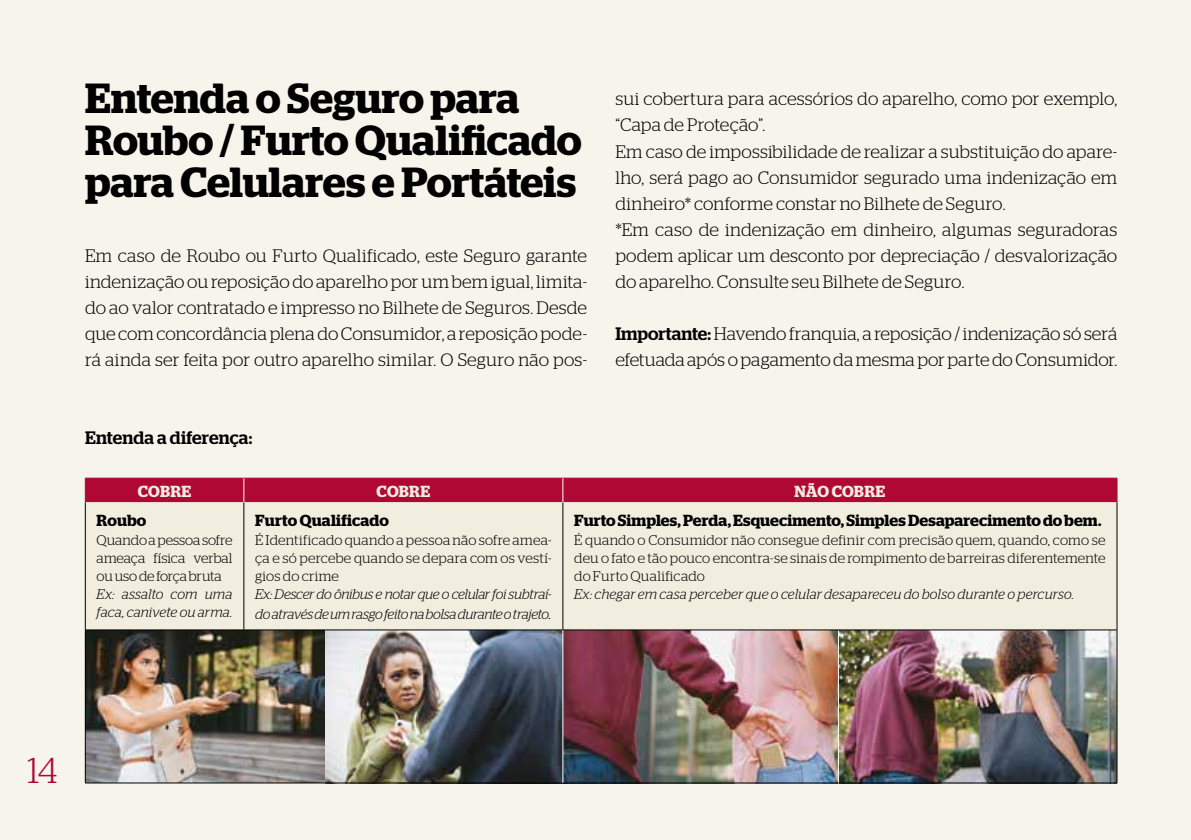
<style>
.page{position:relative;width:1191px;height:840px;background:#fff}
.page>*{position:absolute;margin:0;border:0;box-sizing:border-box;transform-origin:0 0}
.t1{font:600 42px/42px "Stag";color:#000}
.t2{font:300 36px "Stag";color:#b00835}
.t3{font:300 18px/26px "Stag";letter-spacing:.005em;color:#000}
.t4{font:500 18px "Stag";letter-spacing:.01em;color:#000}
.t5{font:600 16px "Stag";letter-spacing:.005em;color:#000}
.t6{font:600 16px "Stag";letter-spacing:.015em;color:#f1eddf}
.t7{font:300 14px/18px "Stag";letter-spacing:.005em;color:#000;text-align:justify}
.t8{font:italic 300 14px/18px "Stag";letter-spacing:-.005em;color:#000}
.t9{font:italic 300 14px/20px "Stag";letter-spacing:-.025em;color:#000}
.s1{font-weight:500}
.s2{font-size:16px}
</style>
<div class="page">
<div style="left:0;top:0;width:1191px;height:839px;background:#f7f4ec"></div>
<img style="left:86px;top:630px;width:1030px;height:152px">
<div style="left:86px;top:502px;width:1030px;height:127px;background:#f1eddf"></div>
<hr style="left:85px;top:502px;width:1px;height:127px;background:#000">
<hr style="left:243px;top:502px;width:1px;height:127px;background:#000">
<hr style="left:562px;top:502px;width:1px;height:127px;background:#000">
<hr style="left:1116px;top:502px;width:1px;height:127px;background:#000">
<hr style="left:85px;top:629px;width:1px;height:153px;background:#000">
<hr style="left:1116px;top:629px;width:1px;height:153px;background:#000">
<hr style="left:85px;top:629px;width:159px;height:1px;background:#000">
<hr style="left:244px;top:629px;width:319px;height:1px;background:#000">
<hr style="left:563px;top:629px;width:554px;height:1px;background:#000">
<hr style="left:85px;top:782px;width:159px;height:1px;background:#000">
<hr style="left:244px;top:782px;width:319px;height:1px;background:#000">
<hr style="left:563px;top:782px;width:554px;height:1px;background:#000">
<hr style="left:85px;top:477px;width:159px;height:1px;background:#b00835">
<hr style="left:244px;top:477px;width:319px;height:1px;background:#b00835">
<hr style="left:563px;top:477px;width:554px;height:1px;background:#b00835">
<div style="left:85px;top:478px;width:1032px;height:24px;background:#b00835"></div>
<hr style="left:562px;top:629px;width:1px;height:153px;background:#fff">
<h1 class="t1" style="left:85px;top:77px;width:498px">Entenda o Seguro para<br>Roubo / Furto Qualificado para Celulares e Portáteis</h1>
<p class="t3" style="left:85px;top:242px;width:503px;text-align:justify">Em caso de Roubo ou Furto Qualificado, este Seguro garante indenização ou reposição do aparelho por um bem igual, limita&shy;do ao valor contratado e impresso no Bilhete de Seguros. Desde que com concordância plena do Consumidor, a reposição pode&shy;rá ainda ser feita por outro aparelho similar. O Seguro não pos-</p>
<p class="t3" style="left:615px;top:86px;width:503px">sui cobertura para acessórios do aparelho, como por exemplo, “Capa de Proteção”.<br>Em caso de impossibilidade de realizar a substituição do apare&shy;lho, será pago ao Consumidor segurado uma indenização em dinheiro* conforme constar no Bilhete de Seguro.<br>*Em caso de indenização em dinheiro, algumas seguradoras podem aplicar um desconto por depreciação / desvalorização do aparelho. Consulte seu Bilhete de Seguro.</p>
<p class="t3" style="left:615px;top:320px;width:503px"><span class="s1">Importante:</span> Havendo franquia, a reposição / indenização só será efetuada após o pagamento da mesma por parte do Consumidor.</p>
<p class="t4" style="left:85px;top:426px;width:169px">Entenda a diferença:</p>
<p class="t6" style="left:138px;top:481px;width:55px">COBRE</p>
<p class="t6" style="left:376px;top:481px;width:55px">COBRE</p>
<p class="t6" style="left:794px;top:481px;width:92px">NÃO COBRE</p>
<p class="t5" style="left:97px;top:511px;width:51px">Roubo</p>
<p class="t7" style="left:97px;top:530px;width:137px">Quando a pessoa sofre ameaça física verbal ou uso de força bruta</p>
<p class="t8" style="left:97px;top:584px;width:137px">Ex: assalto com uma faca, canivete ou arma.</p>
<p class="t5" style="left:255px;top:511px;width:135px">Furto Qualificado</p>
<p class="t7" style="left:255px;top:530px;width:298px">É Identificado quando a pessoa não sofre amea&shy;ça e só percebe quando se depara com os vestí&shy;gios do crime</p>
<p class="t9" style="left:255px;top:583px;width:298px">Ex: Descer do ônibus e notar que o celular foi subtraí&shy;do através de um rasgo feito na bolsa durante o trajeto<span class="s2">.</span></p>
<p class="t5" style="left:574px;top:511px;width:529px">Furto Simples, Perda, Esquecimento, Simples Desaparecimento do bem.</p>
<p class="t7" style="left:574px;top:530px;width:533px">É quando o Consumidor não consegue definir com precisão quem, quando, como se deu o fato e tão pouco encontra-se sinais de rompimento de barreiras diferentemente do Furto Qualificado</p>
<p class="t8" style="left:574px;top:584px;width:501px">Ex: chegar em casa perceber que o celular desapareceu do bolso durante o percurso.</p>
<h2 class="t2" style="left:28px;top:749px;width:31px">14</h2>
</div>
